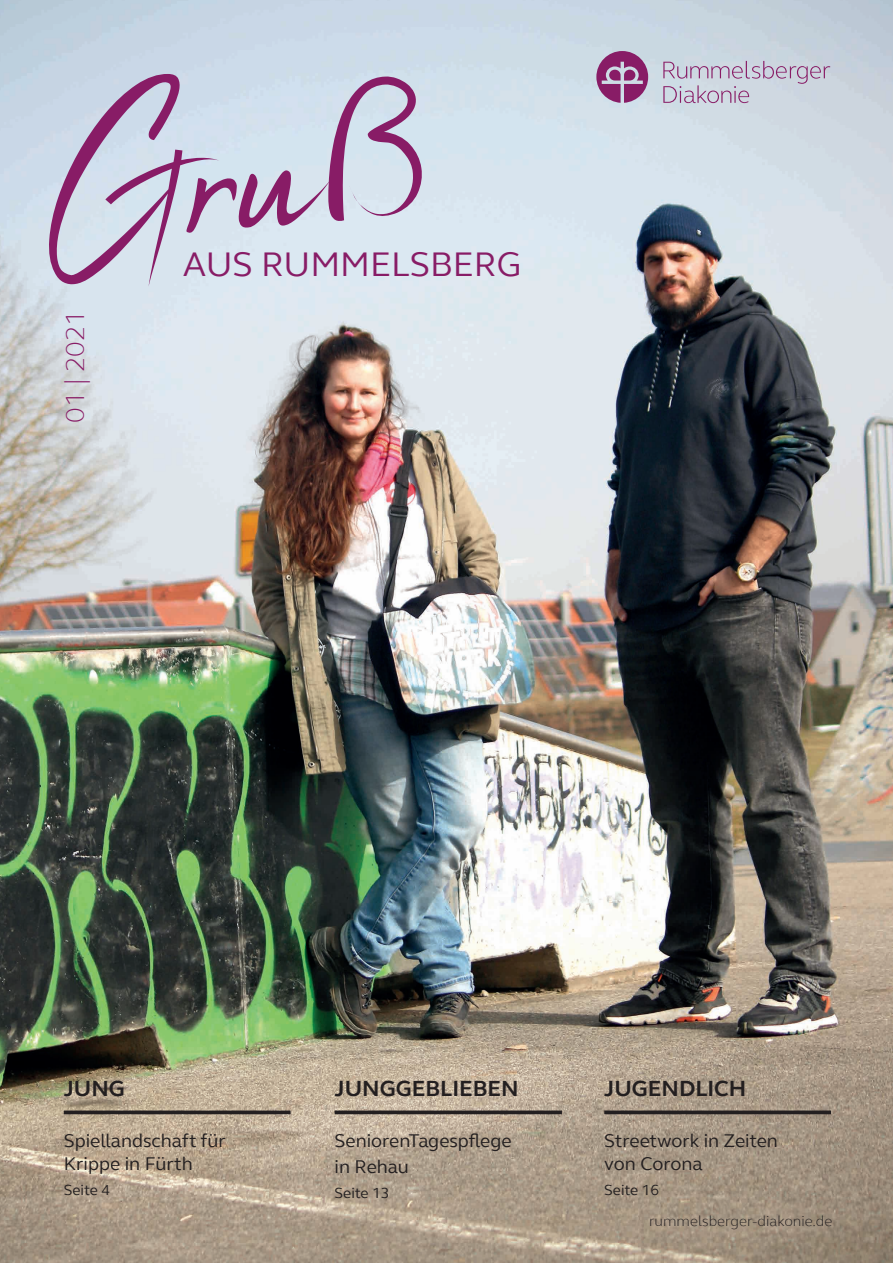
<style>
.page{position:relative;width:893px;height:1263px;background:#fff}
.page>*{position:absolute;margin:0;border:0;box-sizing:border-box;transform-origin:0 0}
.t1{font:256.5px "Apalu";color:#881c66}
.t2{font:34.95px "FS Elliot";color:#881c66}
.t3{font:300 27px "FS Elliot";color:#881c66}
.t4{font:700 22.5px "FS Elliot";color:#231f20}
.t5{font:18.9px/22.6px "FS Elliot";color:#231f20}
.t6{font:300 15px "FS Elliot";color:#231f20}
.t7{font:15px "FS Elliot";color:#231f20}
</style>
<div class="page">
<img style="left:0;top:0;width:893px;height:1263px">
<svg style="left:663px;top:61px;width:167px;height:42px"></svg>
<svg style="left:596px;top:51px;width:52px;height:52px"></svg>
<svg style="left:335px;top:1110px;width:227px;height:4px"></svg>
<svg style="left:604px;top:1110px;width:227px;height:4px"></svg>
<svg style="left:64px;top:1110px;width:227px;height:4px"></svg>
<h1 class="t1" style="left:32px;top:38px;width:384px;rotate:-5deg">Gruß</h1>
<h2 class="t2" style="left:183px;top:241px;width:340px">AUS RUMMELSBERG</h2>
<h3 class="t3" style="left:57px;top:423px;width:114px;rotate:-90deg">01 | 2021</h3>
<p class="t4" style="left:64px;top:1073px;width:63px">JUNG</p>
<p class="t5" style="left:64px;top:1129px;width:164px">Spiellandschaft für<br>Krippe in Fürth</p>
<p class="t7" style="left:64px;top:1180px;width:48px">Seite 4</p>
<p class="t4" style="left:335px;top:1073px;width:185px">JUNGGEBLIEBEN</p>
<p class="t5" style="left:335px;top:1127px;width:178px;line-height:25.5px">SeniorenTagespflege in Rehau</p>
<p class="t7" style="left:335px;top:1183px;width:56px">Seite 13</p>
<p class="t4" style="left:604px;top:1073px;width:144px">JUGENDLICH</p>
<p class="t5" style="left:604px;top:1129px;width:175px">Streetwork in Zeiten von Corona</p>
<p class="t7" style="left:604px;top:1180px;width:56px">Seite 16</p>
<p class="t6" style="left:649px;top:1211px;width:185px">rummelsberger-diakonie.de</p>
</div>
